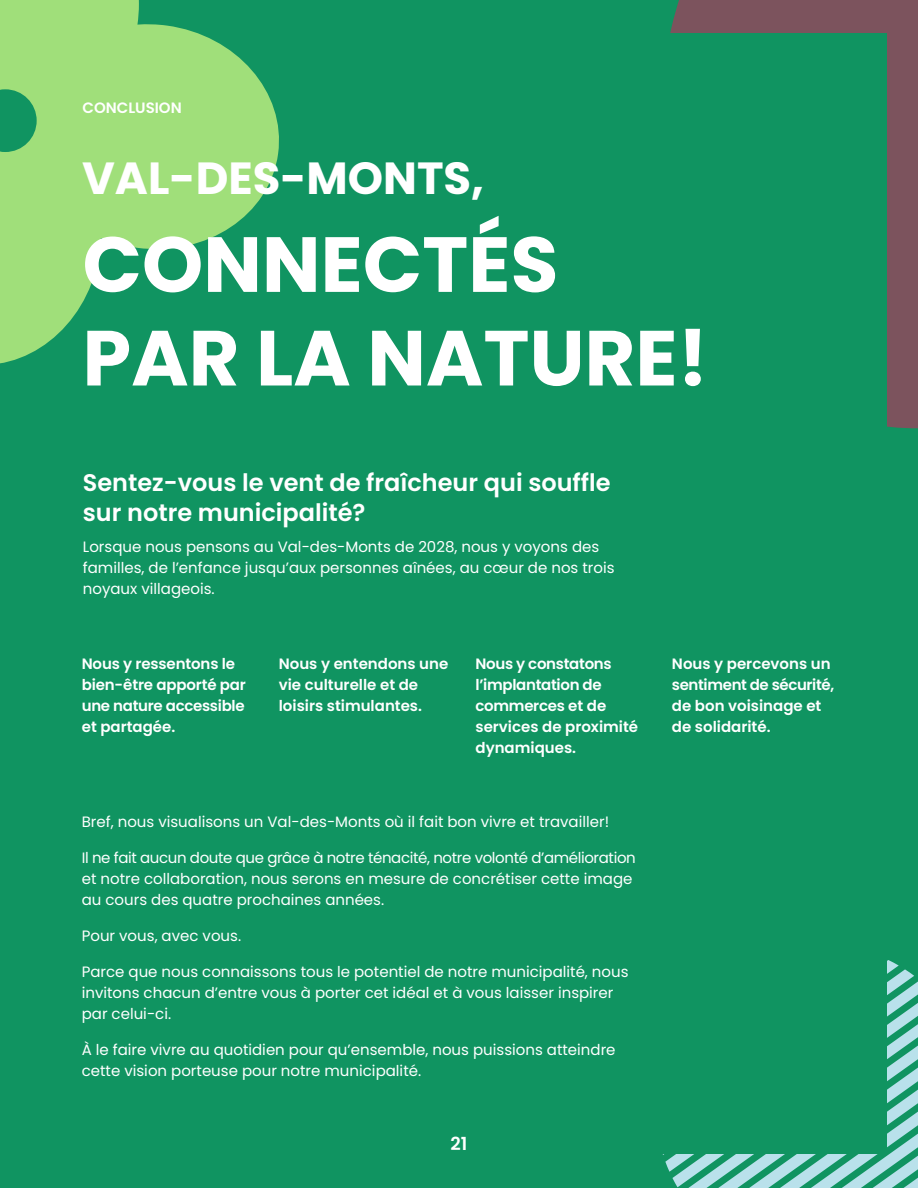
<style>
.page{position:relative;width:918px;height:1188px;background:#109461}
.page>*{position:absolute;margin:0;border:0;box-sizing:border-box;transform-origin:0 0}
.t1{font:700 78px/93.6px "Poppins";color:#fff}
.t2{font:700 45px "Poppins";color:#fff}
.t3{font:600 24px/30px "Poppins";color:#fff}
.t4{font:600 18px "Poppins";color:#fff}
.t5{font:15px/21px "Poppins";color:#fff}
.t6{font:600 15px/21px "Poppins";color:#fff}
.t7{font:600 15px/21px "Poppins";letter-spacing:-.02em;color:#fff}
</style>
<div class="page">
<div style="left:670px;top:0;width:248px;height:429px;background:#7c535d"></div>
<svg style="left:662px;top:960px;width:256px;height:228px"></svg>
<div style="left:30px;top:34px;width:857px;height:1120px;background:#109461"></div>
<svg style="left:0;top:0;width:279px;height:364px;fill:#a0df7a"></svg>
<p class="t6" style="left:83px;top:98px;width:101px">CONCLUSION</p>
<h2 class="t2" style="left:82px;top:157px;width:404px">VAL-DES-MONTS,</h2>
<h1 class="t1" style="left:83px;top:223px;width:627px">CONNECTÉS<br>PAR LA NATURE!</h1>
<h3 class="t3" style="left:83px;top:468px;width:529px">Sentez-vous le vent de fraîcheur qui souffle sur notre municipalité?</h3>
<p class="t5" style="left:83px;top:538px;width:533px">Lorsque nous pensons au Val-des-Monts de 2028, nous y voyons des familles, de l’enfance jusqu’aux personnes aînées, au cœur de nos trois noyaux villageois.</p>
<p class="t6" style="left:82px;top:653px;width:166px">Nous y ressentons le bien-être apporté par une nature accessible et partagée.</p>
<p class="t7" style="left:476px;top:653px;width:164px">Nous y constatons l’implantation de commerces et de services de proximité dynamiques.</p>
<p class="t6" style="left:279px;top:653px;width:171px">Nous y entendons une vie culturelle et de loisirs stimulantes.</p>
<p class="t6" style="left:672px;top:653px;width:164px">Nous y percevons un sentiment de sécurité, de bon voisinage et de solidarité.</p>
<p class="t5" style="left:82px;top:811px;width:529px">Bref, nous visualisons un Val-des-Monts où il fait bon vivre et travailler!</p>
<p class="t5" style="left:82px;top:847px;width:556px">Il ne fait aucun doute que grâce à notre ténacité, notre volonté d’amélioration et notre collaboration, nous serons en mesure de concrétiser cette image au cours des quatre prochaines années.</p>
<p class="t5" style="left:82px;top:925px;width:161px">Pour vous, avec vous.</p>
<p class="t5" style="left:82px;top:961px;width:548px">Parce que nous connaissons tous le potentiel de notre municipalité, nous invitons chacun d’entre vous à porter cet idéal et à vous laisser inspirer par celui-ci.</p>
<p class="t5" style="left:82px;top:1039px;width:535px">À le faire vivre au quotidien pour qu’ensemble, nous puissions atteindre cette vision porteuse pour notre municipalité.</p>
<p class="t4" style="left:451px;top:1133px;width:18px">21</p>
</div>
